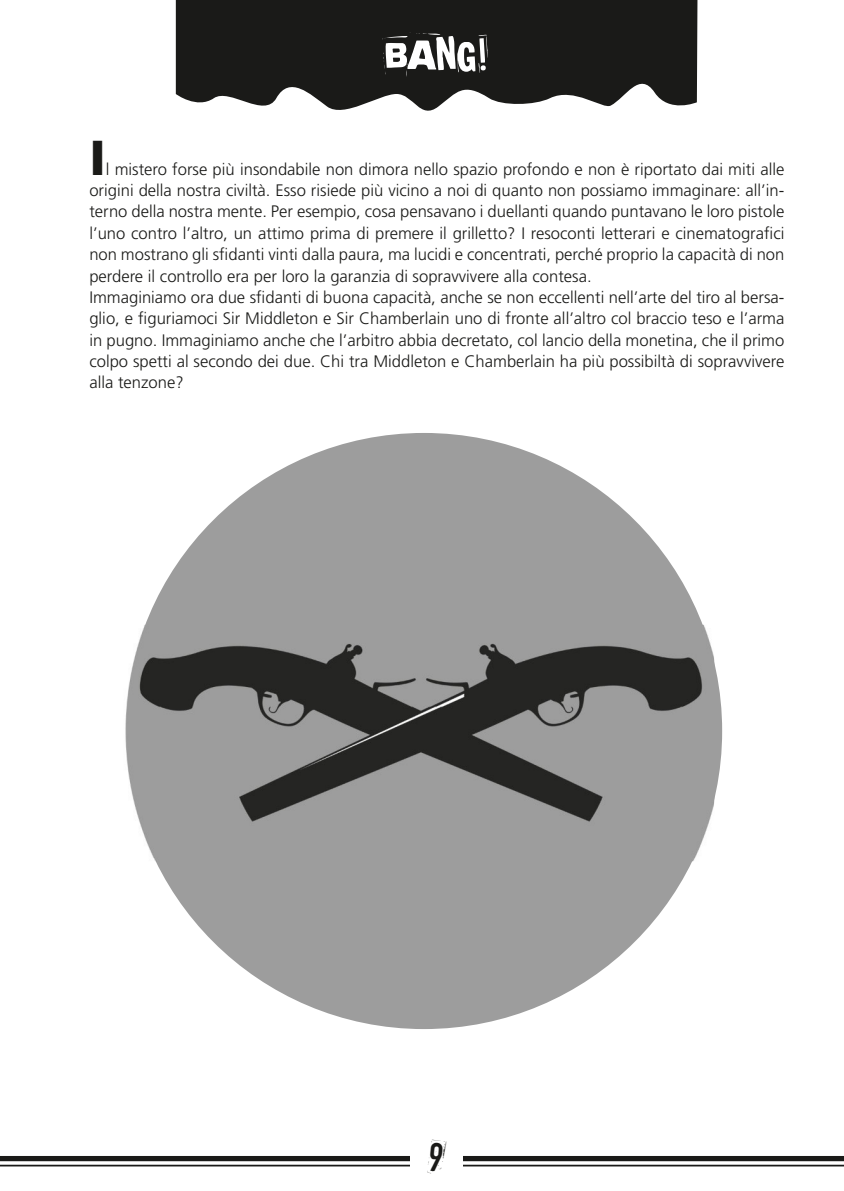
<style>
.page{position:relative;width:844px;height:1191px;background:#fff}
.page>*{position:absolute;margin:0;border:0;box-sizing:border-box;transform-origin:0 0}
.t1{font:57.75px "Broken 15";color:#fff}
.t2{font:900 49px "Frutiger LT Std";color:#1a1a18}
.t3{font:43.75px "Broken 15";color:#1a1a18}
.t4{font:300 16.62px/21.3px "Frutiger LT Std";color:#1a1a18}
</style>
<div class="page">
<div style="left:0;top:1156px;width:843px;height:5px;background:#1a1a18"></div>
<hr style="left:0;top:1164px;width:843px;height:2px;background:#1a1a18">
<svg style="left:176px;top:0;width:521px;height:111px;background:#323230"></svg>
<div style="left:410px;top:1134px;width:53px;height:50px;background:#fff"></div>
<div style="left:126px;top:433px;width:596px;height:596px;background:#9d9d9d;border-radius:50%"></div>
<img style="left:125px;top:625px;width:589px;height:236px">
<h1 class="t1" style="left:384px;top:19px;width:106px">BANG!</h1>
<h2 class="t2" style="left:89px;top:129px;width:18px">I</h2>
<p class="t4" style="left:89px;top:160px;width:696px;text-indent:16px">l mistero forse più insondabile non dimora nello spazio profondo e non è riportato dai miti alle origini della nostra civiltà. Esso risiede più vicino a noi di quanto non possiamo immaginare: all’in&shy;terno della nostra mente. Per esempio, cosa pensavano i duellanti quando puntavano le loro pistole l’uno contro l’altro, un attimo prima di premere il grilletto? I resoconti letterari e cinematografici non mostrano gli sfidanti vinti dalla paura, ma lucidi e concentrati, perché proprio la capacità di non perdere il controllo era per loro la garanzia di sopravvivere alla contesa.<br>Immaginiamo ora due sfidanti di buona capacità, anche se non eccellenti nell’arte del tiro al bersa&shy;glio, e figuriamoci Sir Middleton e Sir Chamberlain uno di fronte all’altro col braccio teso e l’arma in pugno. Immaginiamo anche che l’arbitro abbia decretato, col lancio della monetina, che il primo colpo spetti al secondo dei due. Chi tra Middleton e Chamberlain ha più possibiltà di sopravvivere alla tenzone?</p>
<h3 class="t3" style="left:429px;top:1131px;width:16px">9</h3>
</div>
